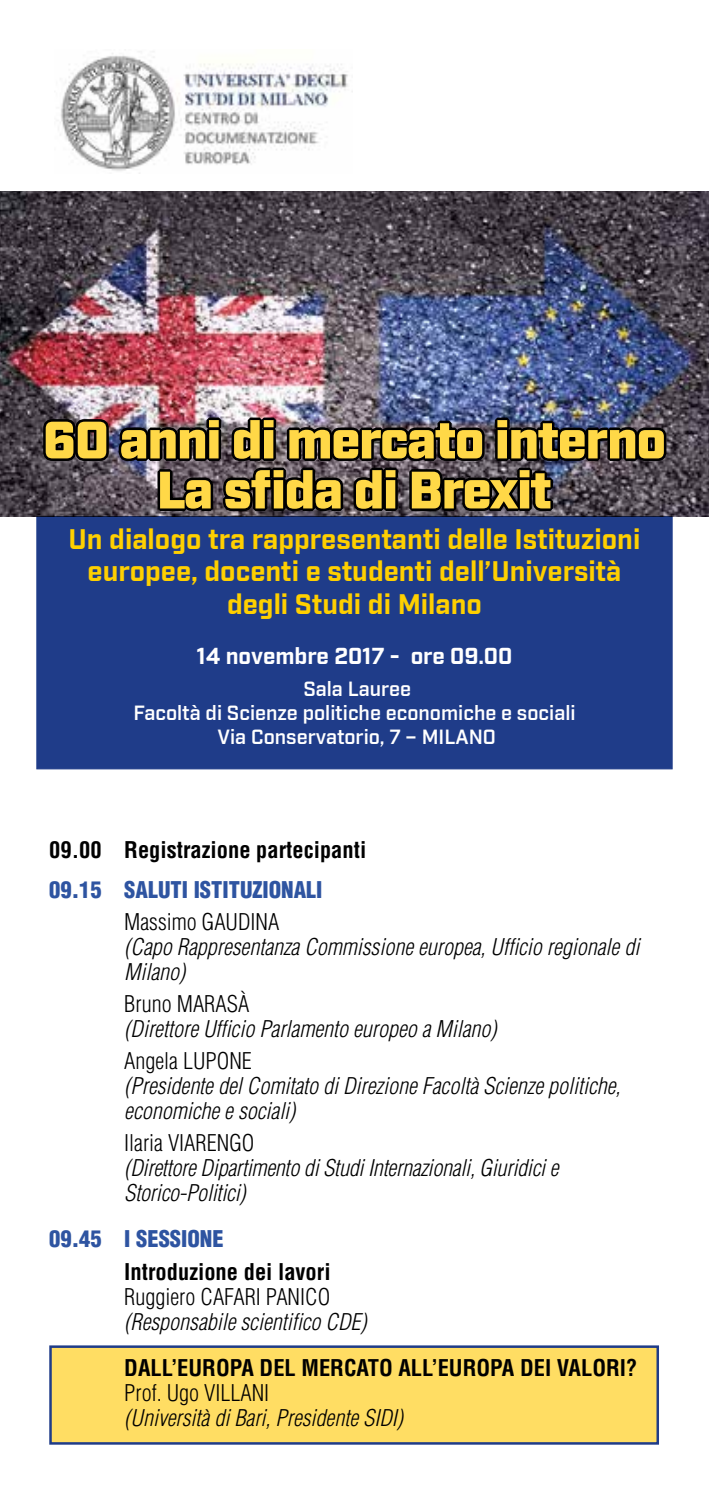
<style>
.page{position:relative;width:709px;height:1489px;background:#fff}
.page>*{position:absolute;margin:0;border:0;box-sizing:border-box;transform-origin:0 0}
.t1{font:900 52.5px/50px "Industry";letter-spacing:-.02em;color:#ffd847;text-align:center}
.t2{font:700 27.5px/32.5px "Industry";color:#ffd000;text-align:center}
.t3{font:italic 300 condensed 22.5px/25px "Helvetica";color:#000}
.t4{font:700 condensed 22.5px "Helvetica";color:#000}
.t5{font:300 condensed 22.5px "Helvetica";color:#000}
.t6{font:900 condensed 22.5px "Helvetica";color:#2e54a1}
.t7{font:700 22.5px "Industry";color:#fff}
.t8{font:600 20px/24px "Industry";color:#fff;text-align:center}
</style>
<div class="page">
<img style="left:60px;top:51px;width:288px;height:123px">
<img style="left:0;top:191px;width:709px;height:325px">
<div style="left:36px;top:516px;width:636px;height:253px;background:#1f3c89;border:1px solid #1f3c89"></div>
<img style="left:41px;top:415px;width:628px;height:99px">
<div style="left:49px;top:1345px;width:610px;height:99px;background:#ffdd63;border:2px solid #1f3c89"></div>
<h1 class="t1" style="left:43px;top:418px;width:624px">60 anni di mercato interno<br>La sfida di Brexit</h1>
<p class="t2" style="left:69px;top:524px;width:573px">Un dialogo tra rappresentanti delle Istituzioni europee, docenti e studenti dell’Università degli Studi di Milano</p>
<p class="t7" style="left:196px;top:642px;width:317px">14 novembre 2017 - ore 09.00</p>
<p class="t8" style="left:133px;top:677px;width:444px">Sala Lauree<br>Facoltà di Scienze politiche economiche e sociali<br>Via Conservatorio, 7 – MILANO</p>
<p class="t4" style="left:49px;top:836px;width:318px">09.00 Registrazione partecipanti</p>
<p class="t6" style="left:49px;top:875px;width:275px">09.15 SALUTI ISTITUZIONALI</p>
<p class="t5" style="left:124px;top:908px;width:157px">Massimo GAUDINA</p>
<p class="t3" style="left:124px;top:933px;width:516px">(Capo Rappresentanza Commissione europea, Ufficio regionale di<br>Milano)</p>
<p class="t5" style="left:124px;top:990px;width:126px">Bruno MARASÀ</p>
<p class="t3" style="left:124px;top:1016px;width:374px">(Direttore Ufficio Parlamento europeo a Milano)</p>
<p class="t5" style="left:124px;top:1047px;width:129px">Angela LUPONE</p>
<p class="t3" style="left:124px;top:1073px;width:498px">(Presidente del Comitato di Direzione Facoltà Scienze politiche, economiche e sociali)</p>
<p class="t5" style="left:124px;top:1129px;width:132px">Ilaria VIARENGO</p>
<p class="t3" style="left:124px;top:1155px;width:436px">(Direttore Dipartimento di Studi Internazionali, Giuridici e<br>Storico-Politici)</p>
<p class="t6" style="left:49px;top:1224px;width:176px">09.45 I SESSIONE</p>
<p class="t4" style="left:124px;top:1257px;width:208px">Introduzione dei lavori</p>
<p class="t5" style="left:124px;top:1283px;width:207px">Ruggiero CAFARI PANICO</p>
<p class="t3" style="left:124px;top:1308px;width:244px">(Responsabile scientifico CDE)</p>
<p class="t4" style="left:124px;top:1353px;width:514px">DALL’EUROPA DEL MERCATO ALL’EUROPA DEI VALORI?</p>
<p class="t5" style="left:124px;top:1379px;width:146px">Prof. Ugo VILLANI</p>
<p class="t3" style="left:124px;top:1404px;width:280px">(Università di Bari, Presidente SIDI)</p>
</div>
